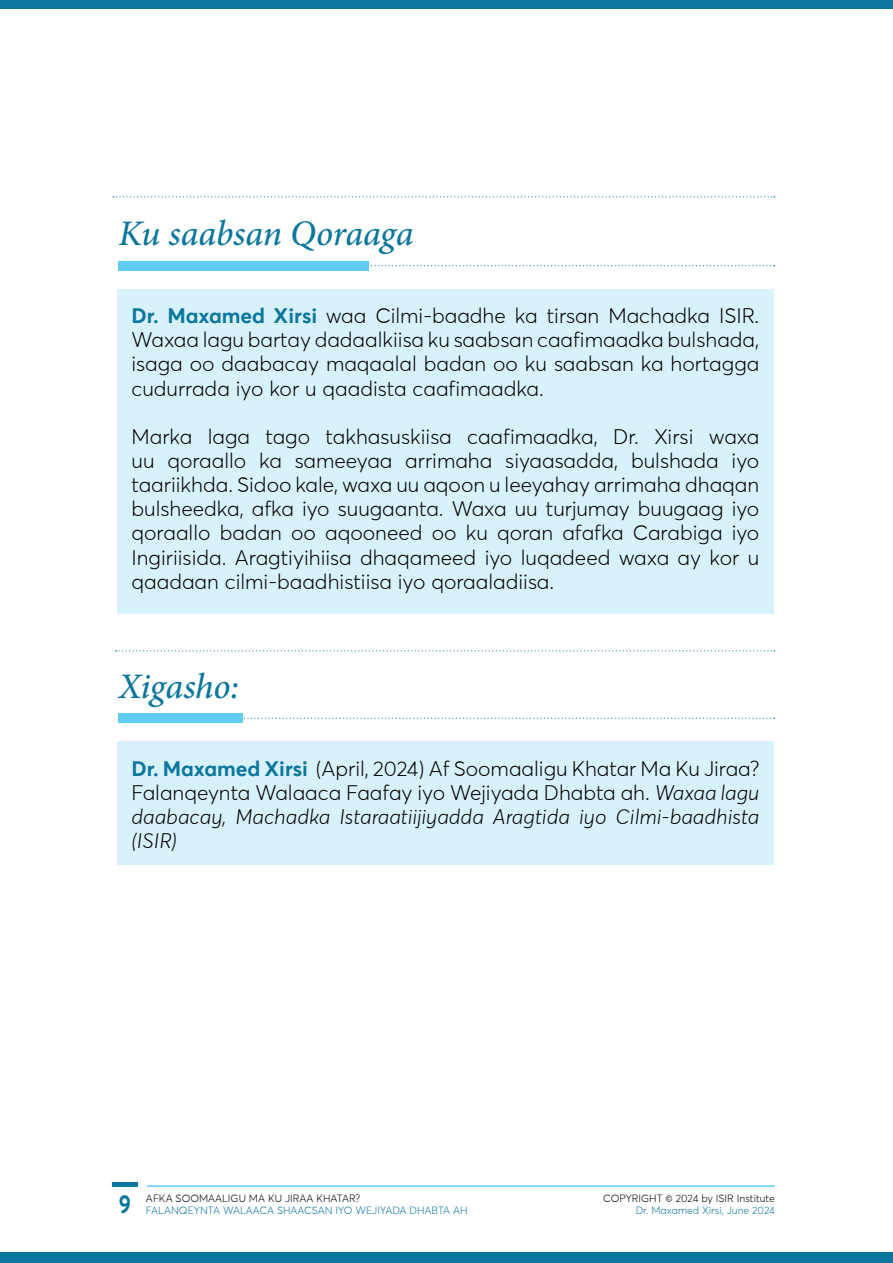
<style>
.page{position:relative;width:893px;height:1263px;background:#fff}
.page>*{position:absolute;margin:0;border:0;box-sizing:border-box;transform-origin:0 0}
.t1{font:italic 500 36px "Minion Pro";letter-spacing:-.005em;color:#0b769e}
.t2{font:700 25.35px "Averta Std";color:#0b769e;scale:.83 1}
.t3{font:300 21px/24.2px "Averta Std";color:#000;text-align:justify}
.t4{font:300 10.5px "Averta Std";color:#0b769e}
.t5{font:300 10.5px "Averta Std";color:#000}
.s1{font-weight:700;color:#0b769e}
.s2{font-style:italic}
</style>
<div class="page">
<div style="left:0;top:1252px;width:893px;height:11px;background:#0b769e"></div>
<div style="left:0;top:0;width:893px;height:8px;background:#0b769e"></div>
<div style="left:112px;top:1182px;width:26px;height:5px;background:#0b769e"></div>
<hr style="left:147px;top:1185px;width:628px;height:2px;background:#60ccf2">
<div style="left:117px;top:289px;width:657px;height:324px;background:#d8f2fb"></div>
<div style="left:117px;top:742px;width:657px;height:123px;background:#d8f2fb"></div>
<svg style="left:113px;top:196px;width:662px;height:1px"></svg>
<svg style="left:371px;top:265px;width:404px;height:1px"></svg>
<div style="left:118px;top:261px;width:251px;height:9px;background:#60ccf2"></div>
<svg style="left:116px;top:650px;width:659px;height:1px"></svg>
<svg style="left:243px;top:718px;width:532px;height:1px"></svg>
<div style="left:118px;top:714px;width:125px;height:9px;background:#60ccf2"></div>
<h1 class="t1" style="left:118px;top:209px;width:297px">Ku saabsan Qoraaga</h1>
<p class="t3" style="left:132px;top:303px;width:629px"><span class="s1">Dr. Maxamed Xirsi</span> waa Cilmi-baadhe ka tirsan Machadka ISIR.<br>Waxaa lagu bartay dadaalkiisa ku saabsan caafimaadka bulshada, isaga oo daabacay maqaalal badan oo ku saabsan ka hortagga cudurrada iyo kor u qaadista caafimaadka.</p>
<p class="t3" style="left:132px;top:424px;width:629px">Marka laga tago takhasuskiisa caafimaadka, Dr. Xirsi waxa uu qoraallo ka sameeyaa arrimaha siyaasadda, bulshada iyo taariikhda. Sidoo kale, waxa uu aqoon u leeyahay arrimaha dhaqan bulsheedka, afka iyo suugaanta. Waxa uu turjumay buugaag iyo qoraallo badan oo aqooneed oo ku qoran afafka Carabiga iyo Ingiriisida. Aragtiyihiisa dhaqameed iyo luqadeed waxa ay kor u qaadaan cilmi-baadhistiisa iyo qoraaladiisa.</p>
<h1 class="t1" style="left:118px;top:661px;width:122px">Xigasho:</h1>
<p class="t3" style="left:132px;top:756px;width:629px"><span class="s1">Dr. Maxamed Xirsi</span> (April, 2024) Af Soomaaligu Khatar Ma Ku Jiraa?<br>Falanqeynta Walaaca Faafay iyo Wejiyada Dhabta ah. <span class="s2">Waxaa lagu daabacay, Machadka Istaraatiijiyadda Aragtida iyo Cilmi-baadhista (ISIR)</span></p>
<p class="t2" style="left:119px;top:1188px;width:16px">9</p>
<p class="t5" style="left:146px;top:1192px;width:215px">AFKA SOOMAALIGU MA KU JIRAA KHATAR?</p>
<p class="t4" style="left:146px;top:1204px;width:323px">FALANQEYNTA WALAACA SHAACSAN IYO WEJIYADA DHABTA AH</p>
<p class="t5" style="left:603px;top:1192px;width:173px">COPYRIGHT © 2024 by ISIR Institute</p>
<p class="t4" style="left:636px;top:1204px;width:141px">Dr. Maxamed Xirsi, June 2024</p>
</div>
